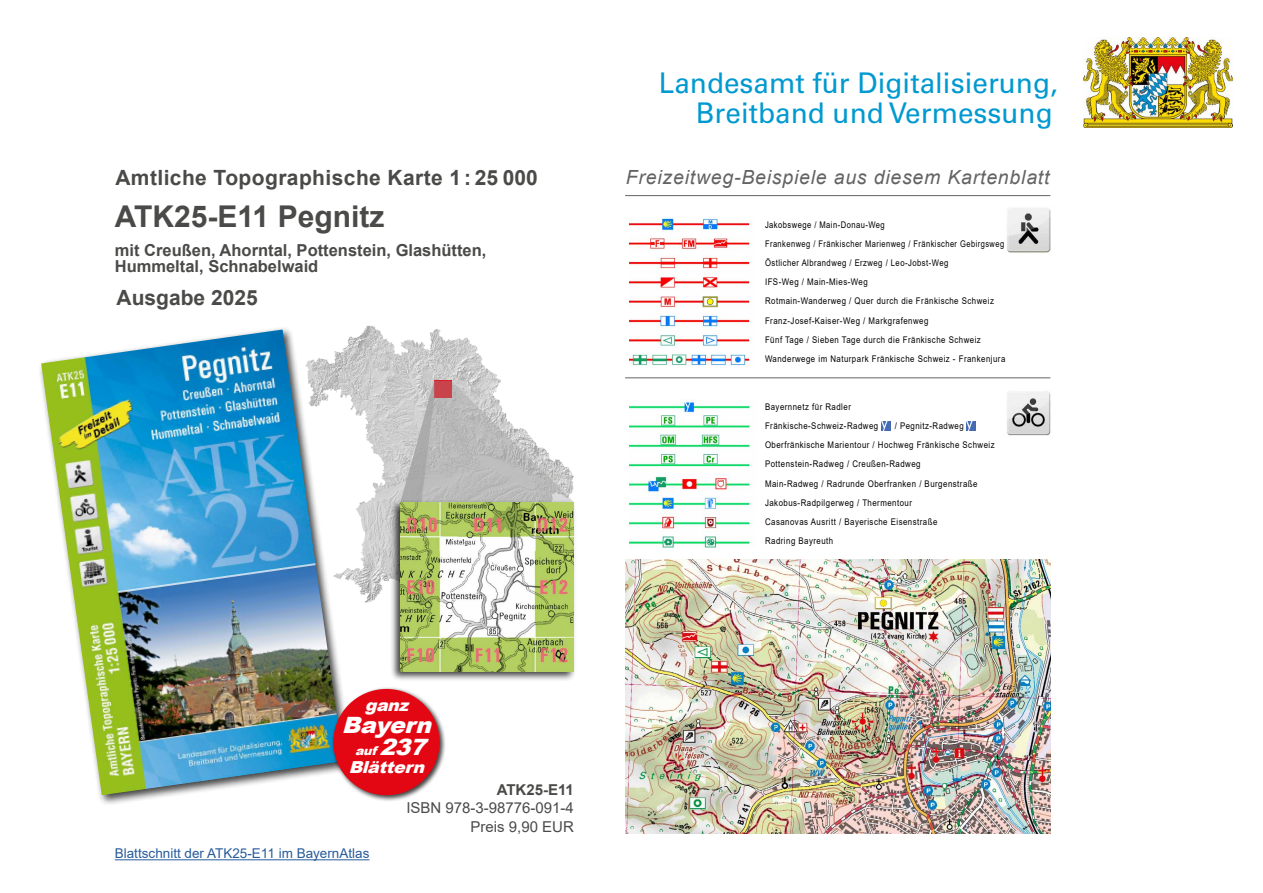
<style>
.page{position:relative;width:1263px;height:893px;background:#fff}
.page>*{position:absolute;margin:0;border:0;box-sizing:border-box;transform-origin:0 0}
.t1{font:700 30px "Arial";color:#4a4a49}
.t2{font:28.5px/30px "Univers";color:#0099d0;text-align:right}
.t3{font:italic 900 22.5px "Arial";color:#fff;scale:1.05 1}
.t4{font:700 21px "Arial";letter-spacing:.02em;color:#4a4a49}
.t5{font:700 21px "Arial";color:#4a4a49}
.t6{font:italic 19.5px "Arial";letter-spacing:.04em;color:#646363}
.t7{font:700 16.5px/16.5px "Arial";color:#4a4a49}
.t8{font:italic 900 16.5px "Arial";color:#fff;scale:1.05 1}
.t9{font:15px/18.8px "Arial";color:#4a4a49;text-align:right}
.t10{font:700 15px "Arial";color:#4a4a49}
.t11{font:13.5px "Arial";color:#275b9b}
.t12{font:italic 900 12px "Arial";color:#fff;scale:1.05 1}
.t13{font:9.15px/19.2px "Arial";letter-spacing:.06em;color:#000;scale:.83 1}
.t14{font:9.15px/19.2px "Arial";letter-spacing:.06em;color:#000;scale:.86 1}
.s1{font-size:22.5px}
</style>
<div class="page">
<img style="left:354px;top:325px;width:147px;height:278px">
<svg style="left:401px;top:381px;width:173px;height:119px"></svg>
<hr style="left:625px;top:195px;width:425px;height:1px;background:#646363">
<hr style="left:625px;top:377px;width:425px;height:1px;background:#646363">
<div style="left:38px;top:326px;width:316px;height:480px;background:#000;opacity:.75"></div>
<img style="left:41px;top:330px;width:302px;height:465px">
<div style="left:390px;top:500px;width:186px;height:182px;background:#000;opacity:.75"></div>
<img style="left:401px;top:502px;width:173px;height:169px">
<img style="left:625px;top:559px;width:425px;height:274px">
<hr style="left:115px;top:859px;width:254px;height:1px;background:#275b9b">
<svg style="left:882px;top:421px;width:9px;height:9px"></svg>
<svg style="left:967px;top:421px;width:9px;height:9px"></svg>
<img style="left:629px;top:218px;width:121px;height:148px">
<img style="left:629px;top:400px;width:124px;height:148px">
<img style="left:1083px;top:38px;width:149px;height:89px">
<img style="left:1007px;top:208px;width:44px;height:45px">
<img style="left:1007px;top:391px;width:44px;height:45px">
<div style="left:331px;top:687px;width:115px;height:115px;background:#000;opacity:.75"></div>
<div style="left:333px;top:689px;width:107px;height:106px;background:#e30613;border-radius:50%"></div>
<h3 class="t4" style="left:115px;top:163px;width:424px">Amtliche Topographische Karte 1 : 25 000</h3>
<h1 class="t1" style="left:115px;top:195px;width:271px">ATK25-E11 Pegnitz</h1>
<h3 class="t7" style="left:115px;top:242px;width:373px">mit Creußen, Ahorntal, Pottenstein, Glashütten,<br>Hummeltal, Schnabelwaid</h3>
<h3 class="t5" style="left:117px;top:282px;width:143px">Ausgabe 2025</h3>
<h2 class="t2" style="left:659px;top:68px;width:400px">Landesamt für Digitalisierung,<br>Breitband und Vermessung</h2>
<h3 class="t6" style="left:626px;top:165px;width:425px">Freizeitweg-Beispiele aus diesem Kartenblatt</h3>
<p class="t13" style="left:765px;top:215px;width:291px">Jakobswege / Main-Donau-Weg<br>Frankenweg / Fränkischer Marienweg / Fränkischer Gebirgsweg Östlicher Albrandweg / Erzweg / Leo-Jobst-Weg<br>IFS-Weg / Main-Mies-Weg<br>Rotmain-Wanderweg / Quer durch die Fränkische Schweiz Franz-Josef-Kaiser-Weg / Markgrafenweg<br>Fünf Tage / Sieben Tage durch die Fränkische Schweiz Wanderwege im Naturpark Fränkische Schweiz - Frankenjura</p>
<p class="t14" style="left:765px;top:397px;width:133px">Bayernnetz für Radler<br>Fränkische-Schweiz-Radweg</p>
<p class="t14" style="left:765px;top:416px;width:269px;text-indent:130px">/ Pegnitz-Radweg Oberfränkische Marientour / Hochweg Fränkische Schweiz Pottenstein-Radweg / Creußen-Radweg<br>Main-Radweg / Radrunde Oberfranken / Burgenstraße Jakobus-Radpilgerweg / Thermentour<br>Casanovas Ausritt / Bayerische Eisenstraße<br>Radring Bayreuth</p>
<h3 class="t8" style="left:365px;top:693px;width:49px">ganz</h3>
<h3 class="t3" style="left:342px;top:708px;width:94px">Bayern</h3>
<h3 class="t12" style="left:355px;top:742px;width:77px">auf <span class="s1">237</span></h3>
<h3 class="t8" style="left:349px;top:755px;width:79px">Blättern</h3>
<h3 class="t11" style="left:115px;top:844px;width:256px">Blattschnitt der ATK25-E11 im BayernAtlas</h3>
<h3 class="t10" style="left:497px;top:779px;width:79px">ATK25-E11</h3>
<h3 class="t9" style="left:406px;top:798px;width:169px">ISBN 978-3-98776-091-4<br>Preis 9,90 EUR</h3>
</div>
